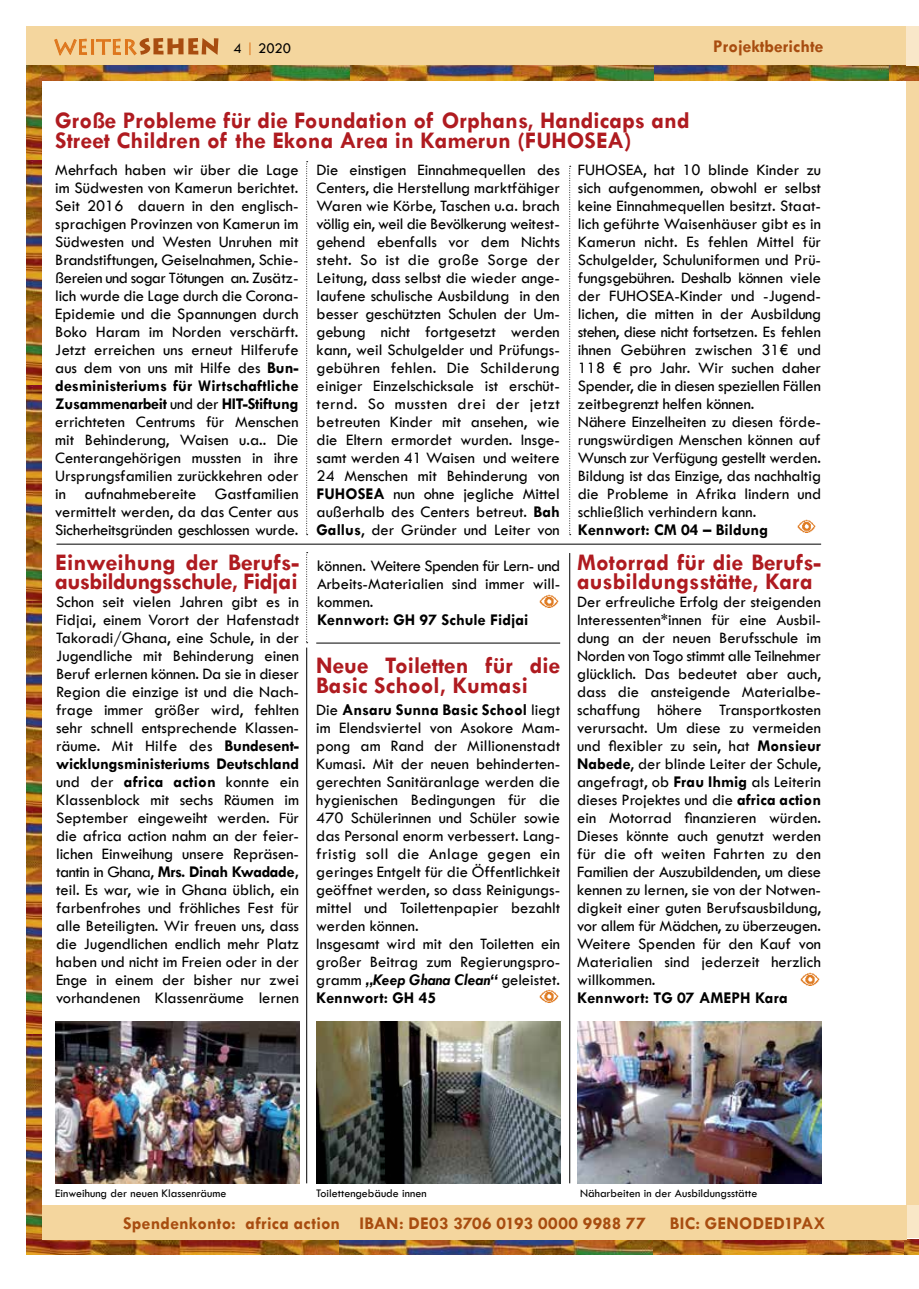
<style>
.page{position:relative;width:919px;height:1289px;background:#fff}
.page>*{position:absolute;margin:0;border:0;box-sizing:border-box;transform-origin:0 0}
.t1{font:700 24px/19.5px "Tw Cen";color:#af1b20}
.t2{font:700 24px/19.5px "Tw Cen";letter-spacing:-.03em;color:#af1b20}
.t3{font:21px "Lithos Pro";color:#de761c}
.t4{font:700 18px "Tw Cen";letter-spacing:.01em;color:#a84d10}
.t5{font:16.5px/18px "Tw Cen";color:#000;text-align:justify}
.t6{font:700 16.5px "Tw Cen";color:#000}
.t7{font:15px "Tw Cen";color:#000}
.t8{font:12px "Tw Cen";color:#000}
.s1{color:#de761c}
.s2{font-weight:700}
.s3{font-weight:700;font-style:italic}
</style>
<div class="page">
<div style="left:26px;top:26px;width:880px;height:50px;background:#f4d69e"></div>
<div style="left:906px;top:64px;width:12px;height:1173px;background:#f5d7a2"></div>
<img style="left:41px;top:65px;width:613px;height:15px">
<img style="left:26px;top:65px;width:15px;height:95px">
<img style="left:26px;top:160px;width:15px;height:225px">
<img style="left:26px;top:385px;width:15px;height:216px">
<img style="left:26px;top:601px;width:15px;height:210px">
<img style="left:26px;top:811px;width:15px;height:427px">
<img style="left:26px;top:1238px;width:892px;height:15px">
<img style="left:654px;top:65px;width:264px;height:15px">
<svg style="left:54px;top:38px;width:164px;height:18px"></svg>
<div style="left:906px;top:26px;width:12px;height:39px;background:#f9e7c9"></div>
<div style="left:906px;top:1205px;width:12px;height:32px;background:#f9e7c7"></div>
<div style="left:42px;top:1205px;width:864px;height:34px;background:#f4d69e"></div>
<hr style="left:569px;top:553px;width:1px;height:630px;background:#000">
<hr style="left:56px;top:544px;width:765px;height:1px;background:#000">
<hr style="left:306px;top:647px;width:1px;height:536px;background:#000">
<img style="left:55px;top:1021px;width:244px;height:162px">
<img style="left:577px;top:1021px;width:244px;height:162px">
<svg style="left:569px;top:166px;width:1px;height:369px"></svg>
<svg style="left:306px;top:161px;width:2px;height:374px"></svg>
<img style="left:316px;top:1021px;width:244px;height:162px">
<img style="left:800px;top:972px;width:19px;height:13px">
<img style="left:797px;top:519px;width:18px;height:13px">
<img style="left:539px;top:594px;width:19px;height:13px">
<img style="left:539px;top:989px;width:19px;height:13px">
<svg style="left:306px;top:552px;width:2px;height:91px"></svg>
<hr style="left:316px;top:642px;width:244px;height:1px;background:#000">
<p class="t3" style="left:54px;top:35px;width:84px">WEITER</p>
<p class="t7" style="left:233px;top:39px;width:59px">4 <span class="s1">|</span> 2020</p>
<p class="t4" style="left:713px;top:36px;width:111px">Projektberichte</p>
<h1 class="t1" style="left:55px;top:110px;width:636px">Große Probleme für die Foundation of Orphans, Handicaps and<br>Street Children of the Ekona Area in Kamerun (FUHOSEA)</h1>
<p class="t5" style="left:55px;top:161px;width:245px">Mehrfach haben wir über die Lage im Südwesten von Kamerun berichtet.<br>Seit 2016 dauern in den englisch&shy;sprachigen Provinzen von Kamerun im Südwesten und Westen Unruhen mit Brandstiftungen, Geiselnahmen, Schie&shy;ßereien und sogar Tötungen an. Zusätz&shy;lich wurde die Lage durch die Corona-Epidemie und die Spannungen durch Boko Haram im Norden verschärft.<br>Jetzt erreichen uns erneut Hilferufe aus dem von uns mit Hilfe des <span class="s2">Bun&shy;desministeriums für Wirtschaftliche Zusammenarbeit</span> und der <span class="s2">HIT-Stiftung </span>errichteten Centrums für Menschen mit Behinderung, Waisen u.a.. Die Centerangehörigen mussten in ihre Ursprungsfamilien zurückkehren oder in aufnahmebereite Gastfamilien vermittelt werden, da das Center aus Sicherheitsgründen geschlossen wurde.</p>
<p class="t5" style="left:316px;top:161px;width:245px">Die einstigen Einnahmequellen des Centers, die Herstellung marktfähiger Waren wie Körbe, Taschen u.a. brach völlig ein, weil die Bevölkerung weitest&shy;gehend ebenfalls vor dem Nichts steht. So ist die große Sorge der Leitung, dass selbst die wieder ange&shy;laufene schulische Ausbildung in den besser geschützten Schulen der Um&shy;gebung nicht fortgesetzt werden kann, weil Schulgelder und Prüfungs&shy;gebühren fehlen. Die Schilderung einiger Einzelschicksale ist erschüt&shy;ternd. So mussten drei der jetzt betreuten Kinder mit ansehen, wie die Eltern ermordet wurden. Insge&shy;samt werden 41 Waisen und weitere 24 Menschen mit Behinderung von <span class="s2">FUHOSEA</span> nun ohne jegliche Mittel außerhalb des Centers betreut. <span class="s2">Bah Gallus</span>, der Gründer und Leiter von</p>
<p class="t5" style="left:578px;top:161px;width:245px;text-align:left">FUHOSEA, hat 10 blinde Kinder zu sich aufgenommen, obwohl er selbst keine Einnahmequellen besitzt. Staat&shy;lich geführte Waisenhäuser gibt es in Kamerun nicht. Es fehlen Mittel für Schulgelder, Schuluniformen und Prü&shy;fungsgebühren. Deshalb können viele der FUHOSEA-Kinder und -Jugend&shy;lichen, die mitten in der Ausbildung stehen, diese nicht fortsetzen. Es fehlen ihnen Gebühren zwischen 31€ und 118 € pro Jahr. Wir suchen daher Spender, die in diesen speziellen Fällen zeitbegrenzt helfen können.<br>Nähere Einzelheiten zu diesen förde&shy;rungswürdigen Menschen können auf Wunsch zur Verfügung gestellt werden.<br>Bildung ist das Einzige, das nachhaltig die Probleme in Afrika lindern und schließlich verhindern kann.</p>
<p class="t6" style="left:578px;top:520px;width:192px">Kennwort: CM 04 – Bildung</p>
<h1 class="t2" style="left:55px;top:551px;width:245px">Einweihung der Berufs&shy;ausbildungsschule, Fidjai</h1>
<p class="t5" style="left:56px;top:592px;width:244px">Schon seit vielen Jahren gibt es in Fidjai, einem Vorort der Hafenstadt Takoradi/Ghana, eine Schule, in der Jugendliche mit Behinderung einen Beruf erlernen können. Da sie in dieser Region die einzige ist und die Nach&shy;frage immer größer wird, fehlten sehr schnell entsprechende Klassen&shy;räume. Mit Hilfe des <span class="s2">Bundesent&shy;wicklungsministeriums Deutschland </span>und der <span class="s2">africa action</span> konnte ein Klassenblock mit sechs Räumen im September eingeweiht werden. Für die africa action nahm an der feier&shy;lichen Einweihung unsere Repräsen&shy;tantin in Ghana, <span class="s2">Mrs. Dinah Kwadade, </span>teil. Es war, wie in Ghana üblich, ein farbenfrohes und fröhliches Fest für alle Beteiligten. Wir freuen uns, dass die Jugendlichen endlich mehr Platz haben und nicht im Freien oder in der Enge in einem der bisher nur zwei vorhandenen Klassenräume lernen</p>
<p class="t5" style="left:317px;top:557px;width:244px">können. Weitere Spenden für Lern- und Arbeits-Materialien sind immer will&shy;kommen.</p>
<p class="t6" style="left:317px;top:610px;width:213px">Kennwort: GH 97 Schule Fidjai</p>
<h1 class="t1" style="left:316px;top:655px;width:245px">Neue Toiletten für die<br>Basic School, Kumasi</h1>
<p class="t5" style="left:316px;top:700px;width:245px;text-align:left">Die <span class="s2">Ansaru Sunna Basic School</span> liegt im Elendsviertel von Asokore Mam&shy;pong am Rand der Millionenstadt Kumasi. Mit der neuen behinderten&shy;gerechten Sanitäranlage werden die hygienischen Bedingungen für die 470 Schülerinnen und Schüler sowie das Personal enorm verbessert. Lang&shy;fristig soll die Anlage gegen ein geringes Entgelt für die Öffentlichkeit geöffnet werden, so dass Reinigungs&shy;mittel und Toilettenpapier bezahlt werden können.<br>Insgesamt wird mit den Toiletten ein großer Beitrag zum Regierungspro&shy;gramm <span class="s3">„Keep Ghana Clean“</span> geleistet.<br><span class="s2">Kennwort: GH 45</span></p>
<h1 class="t1" style="left:577px;top:551px;width:245px">Motorrad für die Berufs&shy;ausbildungsstätte, Kara</h1>
<p class="t5" style="left:577px;top:593px;width:245px">Der erfreuliche Erfolg der steigenden Interessenten*innen für eine Ausbil&shy;dung an der neuen Berufsschule im Norden von Togo stimmt alle Teilnehmer glücklich. Das bedeutet aber auch, dass die ansteigende Materialbe&shy;schaffung höhere Transportkosten verursacht. Um diese zu vermeiden und flexibler zu sein, hat <span class="s2">Monsieur Nabede</span>, der blinde Leiter der Schule, angefragt, ob <span class="s2">Frau Ihmig</span> als Leiterin dieses Projektes und die <span class="s2">africa action </span>ein Motorrad finanzieren würden.<br>Dieses könnte auch genutzt werden für die oft weiten Fahrten zu den Familien der Auszubildenden, um diese kennen zu lernen, sie von der Notwen&shy;digkeit einer guten Berufsausbildung, vor allem für Mädchen, zu überzeugen.<br>Weitere Spenden für den Kauf von Materialien sind jederzeit herzlich willkommen.</p>
<p class="t6" style="left:577px;top:988px;width:212px">Kennwort: TG 07 AMEPH Kara</p>
<p class="t8" style="left:55px;top:1185px;width:173px">Einweihung der neuen Klassenräume</p>
<p class="t8" style="left:316px;top:1185px;width:112px">Toilettengebäude innen</p>
<p class="t8" style="left:580px;top:1185px;width:179px">Näharbeiten in der Ausbildungsstätte</p>
<p class="t4" style="left:123px;top:1212px;width:524px">Spendenkonto: africa action IBAN: DE03 3706 0193 0000 9988 77</p>
<p class="t4" style="left:669px;top:1212px;width:157px">BIC: GENODED1PAX</p>
</div>
